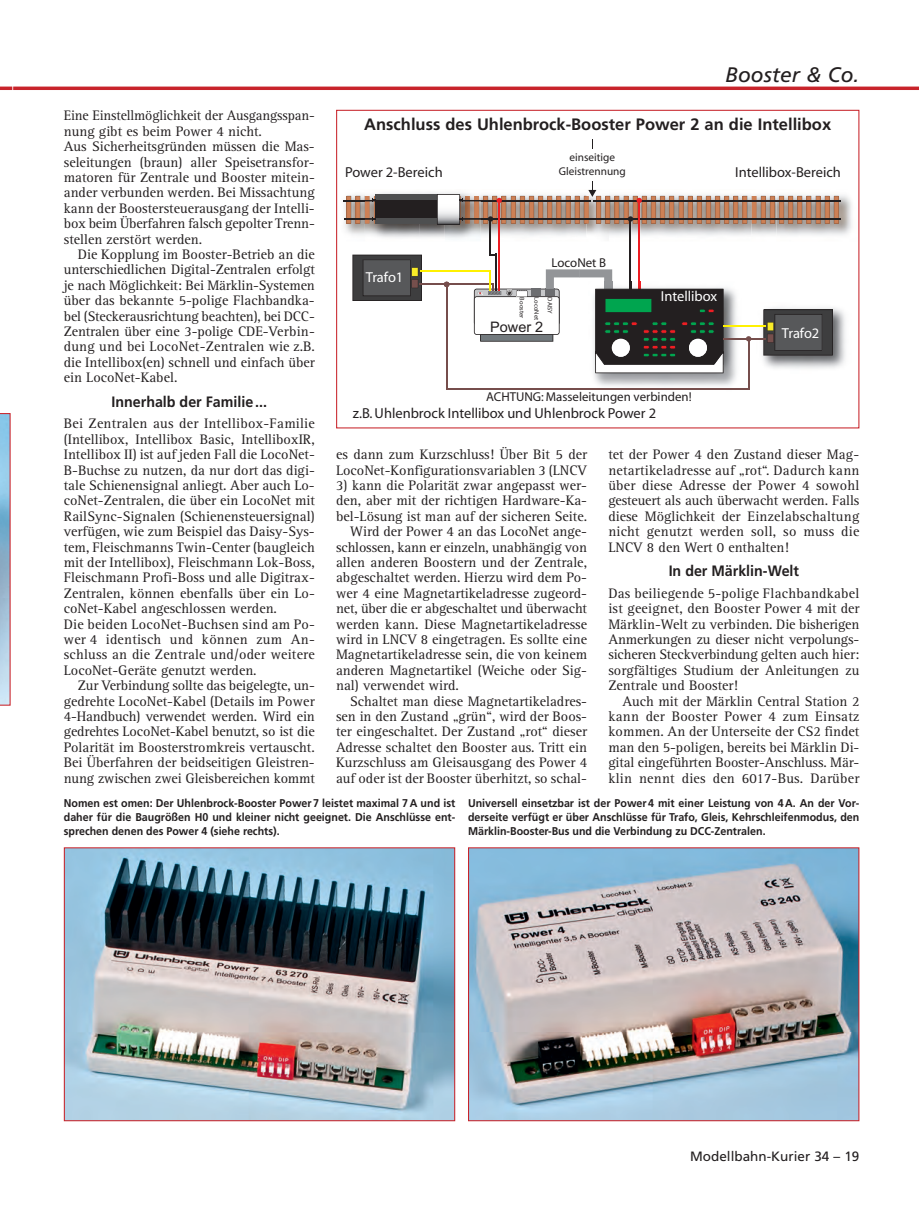
<style>
.page{position:relative;width:919px;height:1217px;background:#fff}
.page>*{position:absolute;margin:0;border:0;box-sizing:border-box;transform-origin:0 0}
.t1{font:italic 21px "Frutiger";color:#231f20}
.t2{font:700 16.5px "Frutiger";color:#231f20}
.t3{font:700 15px "Frutiger";color:#231f20;scale:.95 1}
.t4{font:14.55px "Myriad";color:#231f20}
.t5{font:14.55px "Myriad";color:#fff}
.t6{font:14.55px "Arial";color:#231f20}
.t7{font:14.25px/15.5px "Rotis Serif";color:#231f20;text-align:justify}
.t8{font:13.5px "Frutiger";color:#231f20}
.t9{font:12.9px "Myriad";color:#231f20}
.t10{font:700 11.25px/14.2px "Frutiger";color:#231f20;text-align:justify;scale:.95 1}
.t11{font:11.25px/13.5px "Myriad";color:#231f20;text-align:center}
.t12{font:6.45px "Myriad";color:#231f20}
</style>
<div class="page">
<hr style="left:13px;top:87px;width:905px;height:3px;background:#c8242b">
<svg style="left:0;top:87px;width:12px;height:3px"></svg>
<img style="left:756px;top:307px;width:90px;height:62px">
<svg style="left:763px;top:309px;width:69px;height:46px;background:#4d4c4b"></svg>
<svg style="left:352px;top:254px;width:70px;height:47px;background:#4f4e4c"></svg>
<img style="left:343px;top:200px;width:22px;height:35px">
<hr style="left:344px;top:200px;width:82px;height:1px;background:#231f20">
<hr style="left:343px;top:218px;width:83px;height:1px;background:#231f20">
<img style="left:609px;top:225px;width:142px;height:11px">
<img style="left:586px;top:225px;width:23px;height:16px">
<img style="left:776px;top:195px;width:76px;height:40px">
<img style="left:751px;top:225px;width:25px;height:10px">
<hr style="left:758px;top:200px;width:82px;height:1px;background:#231f20">
<hr style="left:758px;top:218px;width:82px;height:1px;background:#231f20">
<hr style="left:629px;top:219px;width:2px;height:70px;background:#231f20">
<hr style="left:638px;top:202px;width:2px;height:87px;background:#ee1d23">
<img style="left:594px;top:287px;width:147px;height:100px">
<hr style="left:723px;top:338px;width:42px;height:1px;background:#764e4c">
<hr style="left:723px;top:325px;width:42px;height:2px;background:#fff101">
<hr style="left:419px;top:283px;width:74px;height:2px;background:#764e4c">
<hr style="left:419px;top:270px;width:71px;height:2px;background:#fff101">
<svg style="left:474px;top:269px;width:249px;height:104px"></svg>
<hr style="left:498px;top:202px;width:2px;height:89px;background:#ee1d23">
<hr style="left:489px;top:219px;width:2px;height:36px;background:#231f20">
<hr style="left:495px;top:254px;width:2px;height:37px;background:#231f20">
<hr style="left:446px;top:388px;width:303px;height:2px;background:#764e4c">
<svg style="left:745px;top:336px;width:6px;height:5px"></svg>
<hr style="left:747px;top:339px;width:2px;height:51px;background:#764e4c">
<hr style="left:446px;top:284px;width:1px;height:105px;background:#764e4c">
<svg style="left:444px;top:281px;width:5px;height:6px"></svg>
<img style="left:365px;top:225px;width:54px;height:13px">
<img style="left:445px;top:225px;width:36px;height:14px">
<img style="left:419px;top:225px;width:26px;height:13px">
<svg style="left:346px;top:181px;width:492px;height:44px"></svg>
<div style="left:336px;top:110px;width:523px;height:318px;border:1px solid #c8242b"></div>
<svg style="left:0;top:413px;width:11px;height:292px;background:#a1b6cd"></svg>
<img style="left:470px;top:849px;width:387px;height:269px">
<img style="left:66px;top:849px;width:387px;height:269px">
<div style="left:64px;top:847px;width:391px;height:273px;border:1px solid #c8242b"></div>
<p class="t7" style="left:64px;top:108px;width:252px;text-align:left">Eine Einstellmöglichkeit der Ausgangsspan - nung gibt es beim Power 4 nicht.<br>Aus Sicherheitsgründen müssen die Mas&shy;seleitungen (braun) aller Speisetransfor&shy;matoren für Zentrale und Booster mitein - ander verbunden werden. Bei Missachtung kann der Boostersteuerausgang der Intelli&shy;box beim Überfahren falsch gepolter Trenn - stellen zerstört werden.</p>
<p class="t7" style="left:64px;top:247px;width:252px;text-indent:14px">Die Kopplung im Booster-Betrieb an die unterschiedlichen Digital-Zentralen erfolgt je nach Möglichkeit: Bei Märklin-Systemen über das bekannte 5-polige Flachbandka&shy;bel (Steckerausrichtung beachten), bei DCC-Zentralen über eine 3-polige CDE-Verbin&shy;dung und bei LocoNet-Zentralen wie z.B. die Intellibox(en) schnell und einfach über ein LocoNet-Kabel.</p>
<p class="t3" style="left:111px;top:393px;width:165px">Innerhalb der Familie ...</p>
<p class="t7" style="left:64px;top:416px;width:252px;text-align:left">Bei Zentralen aus der Intellibox-Familie (Intellibox, Intellibox Basic, IntelliboxIR, Intellibox II) ist auf jeden Fall die LocoNet-B-Buchse zu nutzen, da nur dort das digi&shy;tale Schienensignal anliegt. Aber auch Lo&shy;coNet-Zentralen, die über ein LocoNet mit RailSync-Signalen (Schienensteuersignal) verfügen, wie zum Beispiel das Daisy-Sys&shy;tem, Fleischmanns Twin-Center (baugleich mit der Intellibox), Fleischmann Lok-Boss, Fleischmann Profi-Boss und alle Digitrax-Zentralen, können ebenfalls über ein Lo&shy;coNet-Kabel angeschlossen werden.<br>Die beiden LocoNet-Buchsen sind am Po - wer 4 identisch und können zum An&shy;schluss an die Zentrale und/oder weitere LocoNet-Geräte genutzt werden.</p>
<p class="t7" style="left:64px;top:678px;width:252px;text-indent:14px">Zur Verbindung sollte das beigelegte, un - gedrehte LocoNet-Kabel (Details im Power 4-Handbuch) verwendet werden. Wird ein gedrehtes LocoNet-Kabel benutzt, so ist die Polarität im Boosterstromkreis vertauscht.<br>Bei Überfahren der beidseitigen Gleistren&shy;nung zwischen zwei Gleisbereichen kommt</p>
<h1 class="t1" style="left:725px;top:62px;width:136px">Booster &amp; Co.</h1>
<p class="t2" style="left:364px;top:114px;width:468px">Anschluss des Uhlenbrock-Booster Power 2 an die Intellibox</p>
<p class="t11" style="left:559px;top:151px;width:68px">einseitige<br>Gleistrennung</p>
<p class="t4" style="left:345px;top:167px;width:99px">Power 2-Bereich</p>
<p class="t4" style="left:735px;top:167px;width:107px">Intellibox-Bereich</p>
<p class="t5" style="left:366px;top:272px;width:39px">Trafo1</p>
<p class="t9" style="left:551px;top:258px;width:56px">LocoNet B</p>
<p class="t12" style="left:524px;top:297px;width:22px;rotate:90deg">Booster</p>
<p class="t12" style="left:539px;top:297px;width:24px;rotate:90deg">LocoNet</p>
<p class="t12" style="left:552px;top:297px;width:18px;rotate:90deg">DAISY</p>
<p class="t6" style="left:490px;top:319px;width:55px">Power 2</p>
<p class="t5" style="left:660px;top:290px;width:58px">Intellibox</p>
<p class="t9" style="left:486px;top:391px;width:207px">ACHTUNG: Masseleitungen verbinden!</p>
<p class="t4" style="left:353px;top:408px;width:305px">z.B. Uhlenbrock Intellibox und Uhlenbrock Power 2</p>
<p class="t5" style="left:781px;top:327px;width:39px">Trafo2</p>
<p class="t7" style="left:336px;top:447px;width:252px">es dann zum Kurzschluss! Über Bit 5 der<br>LocoNet-Konfigurationsvariablen 3 (LNCV</p>
<p class="t7" style="left:336px;top:478px;width:252px">3) kann die Polarität zwar angepasst wer-</p>
<p class="t7" style="left:336px;top:493px;width:252px">den, aber mit der richtigen Hardware-Ka-</p>
<p class="t7" style="left:336px;top:508px;width:252px">bel-Lösung ist man auf der sicheren Seite.</p>
<p class="t7" style="left:350px;top:524px;width:238px">Wird der Power 4 an das LocoNet ange-</p>
<p class="t7" style="left:336px;top:539px;width:252px">schlossen, kann er einzeln, unabhängig von</p>
<p class="t7" style="left:336px;top:555px;width:252px">allen anderen Boostern und der Zentrale,</p>
<p class="t7" style="left:336px;top:570px;width:252px">abgeschaltet werden. Hierzu wird dem Po -</p>
<p class="t7" style="left:336px;top:585px;width:252px">wer 4 eine Magnetartikeladresse zugeord-</p>
<p class="t7" style="left:336px;top:601px;width:252px">net, über die er abgeschaltet und überwacht</p>
<p class="t7" style="left:336px;top:616px;width:252px">werden kann. Diese Magnetartikeladresse</p>
<p class="t7" style="left:336px;top:632px;width:252px">wird in LNCV 8 eingetragen. Es sollte eine</p>
<p class="t7" style="left:336px;top:647px;width:252px">Magnetartikeladresse sein, die von keinem</p>
<p class="t7" style="left:336px;top:662px;width:252px">anderen Magnetartikel (Weiche oder Sig-</p>
<p class="t7" style="left:336px;top:678px;width:124px">nal) verwendet wird.</p>
<p class="t7" style="left:350px;top:693px;width:238px">Schaltet man diese Magnetartikeladres-</p>
<p class="t7" style="left:336px;top:709px;width:252px">sen in den Zustand „grün“, wird der Boos-</p>
<p class="t7" style="left:336px;top:724px;width:252px">ter eingeschaltet. Der Zustand „rot“ dieser</p>
<p class="t7" style="left:336px;top:739px;width:252px">Adresse schaltet den Booster aus. Tritt ein</p>
<p class="t7" style="left:336px;top:755px;width:252px">Kurzschluss am Gleisausgang des Power 4</p>
<p class="t7" style="left:336px;top:770px;width:252px">auf oder ist der Booster überhitzt, so schal-</p>
<p class="t7" style="left:608px;top:447px;width:252px">tet der Power 4 den Zustand dieser Mag&shy;netartikeladresse auf „rot“. Dadurch kann über diese Adresse der Power 4 sowohl gesteuert als auch überwacht werden. Falls diese Möglichkeit der Einzelabschaltung nicht genutzt werden soll, so muss die LNCV 8 den Wert 0 enthalten!</p>
<p class="t3" style="left:668px;top:562px;width:139px">In der Märklin-Welt</p>
<p class="t7" style="left:608px;top:585px;width:252px">Das beiliegende 5-polige Flachbandkabel ist geeignet, den Booster Power 4 mit der Märklin-Welt zu verbinden. Die bisherigen Anmerkungen zu dieser nicht verpolungs&shy;sicheren Steckverbindung gelten auch hier: sorgfältiges Studium der Anleitungen zu Zentrale und Booster!</p>
<p class="t7" style="left:608px;top:693px;width:252px;text-indent:14px">Auch mit der Märklin Central Station 2 kann der Booster Power 4 zum Einsatz kommen. An der Unterseite der CS2 findet man den 5-poligen, bereits bei Märklin Di&shy;gital eingeführten Booster-Anschluss. Mär&shy;klin nennt dies den 6017-Bus. Darüber</p>
<p class="t10" style="left:64px;top:795px;width:413px">Nomen est omen: Der Uhlenbrock-Booster Power 7 leistet maximal 7 A und ist daher für die Baugrößen H0 und kleiner nicht geeignet. Die Anschlüsse ent&shy;sprechen denen des Power 4 (siehe rechts).</p>
<p class="t10" style="left:468px;top:795px;width:413px">Universell einsetzbar ist der Power 4 mit einer Leistung von 4 A. An der Vor&shy;derseite verfügt er über Anschlüsse für Trafo, Gleis, Kehrschleifenmodus, den Märklin-Booster-Bus und die Verbindung zu DCC-Zentralen.</p>
<p class="t8" style="left:690px;top:1148px;width:171px">Modellbahn-Kurier 34 – 19</p>
</div>
